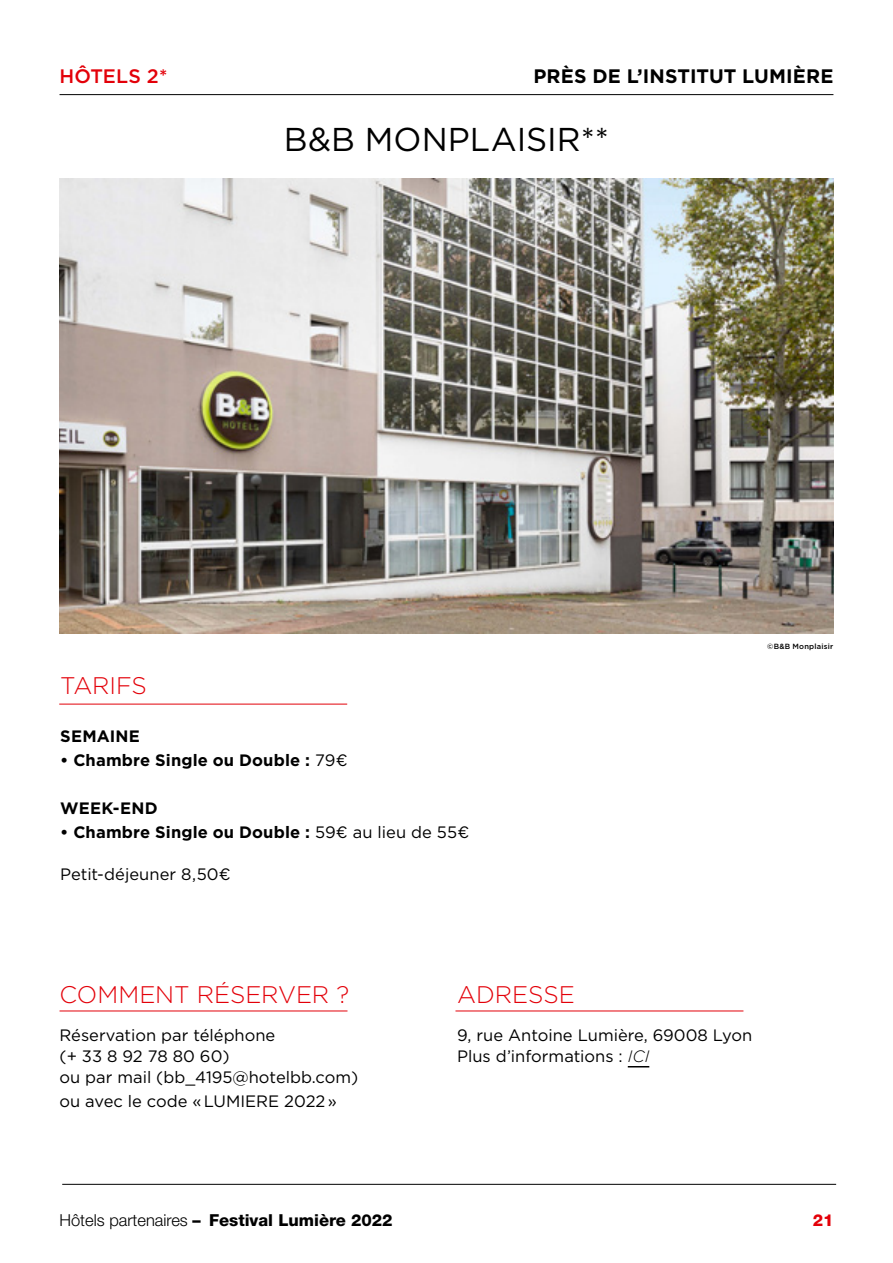
<style>
.page{position:relative;width:893px;height:1263px;background:#fff}
.page>*{position:absolute;margin:0;border:0;box-sizing:border-box;transform-origin:0 0}
.t1{font:33px "Gotham";color:#000}
.t2{font:300 24px "Gotham";letter-spacing:-.005em;color:#e30009}
.t3{font:700 19.5px "Gotham";letter-spacing:.005em;color:#000}
.t4{font:500 19.5px "Gotham";letter-spacing:.005em;color:#e30009}
.t5{font:16.5px/21px "Gotham";color:#000}
.t6{font:700 16.5px "Gotham";letter-spacing:.01em;color:#000}
.t7{font:800 16.5px "Helvetica Neue LT Std";color:#000}
.t8{font:800 16.5px "Helvetica Neue LT Std";color:#e30009}
.t9{font:500 7.5px "Gotham";letter-spacing:.025em;color:#000}
.s1{font-weight:400}
.s2{font-weight:300;font-style:italic}
.s3{font-weight:300}
</style>
<div class="page">
<hr style="left:60px;top:94px;width:773px;height:1px;background:#000">
<hr style="left:62px;top:1184px;width:774px;height:1px;background:#000">
<img style="left:60px;top:178px;width:773px;height:456px">
<hr style="left:59px;top:704px;width:288px;height:1px;background:#e30009">
<svg style="left:628px;top:1066px;width:21px;height:1px"></svg>
<hr style="left:60px;top:1010px;width:287px;height:1px;background:#e30009">
<hr style="left:455px;top:1010px;width:288px;height:1px;background:#e30009">
<p class="t4" style="left:60px;top:64px;width:109px">HÔTELS 2*</p>
<p class="t3" style="left:534px;top:63px;width:301px">PRÈS DE L’INSTITUT LUMIÈRE</p>
<h1 class="t1" style="left:284px;top:118px;width:327px">B&amp;B MONPLAISIR**</h1>
<h2 class="t2" style="left:60px;top:670px;width:88px">TARIFS</h2>
<p class="t6" style="left:60px;top:725px;width:81px">SEMAINE</p>
<p class="t6" style="left:60px;top:749px;width:289px">• Chambre Single ou Double : <span class="s1">79€</span></p>
<p class="t6" style="left:60px;top:797px;width:99px">WEEK-END</p>
<p class="t6" style="left:60px;top:821px;width:410px">• Chambre Single ou Double : <span class="s1">59€ au lieu de 55€</span></p>
<p class="t5" style="left:60px;top:863px;width:172px">Petit-déjeuner 8,50€</p>
<p class="t9" style="left:767px;top:641px;width:68px">©B&amp;B Monplaisir</p>
<h2 class="t2" style="left:60px;top:979px;width:291px">COMMENT RÉSERVER ?</h2>
<p class="t5" style="left:60px;top:1024px;width:300px">Réservation par téléphone<br>(+ 33 8 92 78 80 60)<br>ou par mail (bb_4195@hotelbb.com)</p>
<p class="t5" style="left:60px;top:1090px;width:279px">ou avec le code «LUMIERE 2022»</p>
<h2 class="t2" style="left:457px;top:979px;width:119px">ADRESSE</h2>
<p class="t5" style="left:457px;top:1024px;width:297px">9, rue Antoine Lumière, 69008 Lyon<br>Plus d’informations : <span class="s2">ICI</span></p>
<p class="t7" style="left:60px;top:1210px;width:335px"><span class="s3">Hôtels partenaires</span> – Festival Lumière 2022</p>
<p class="t8" style="left:813px;top:1210px;width:22px">21</p>
</div>
